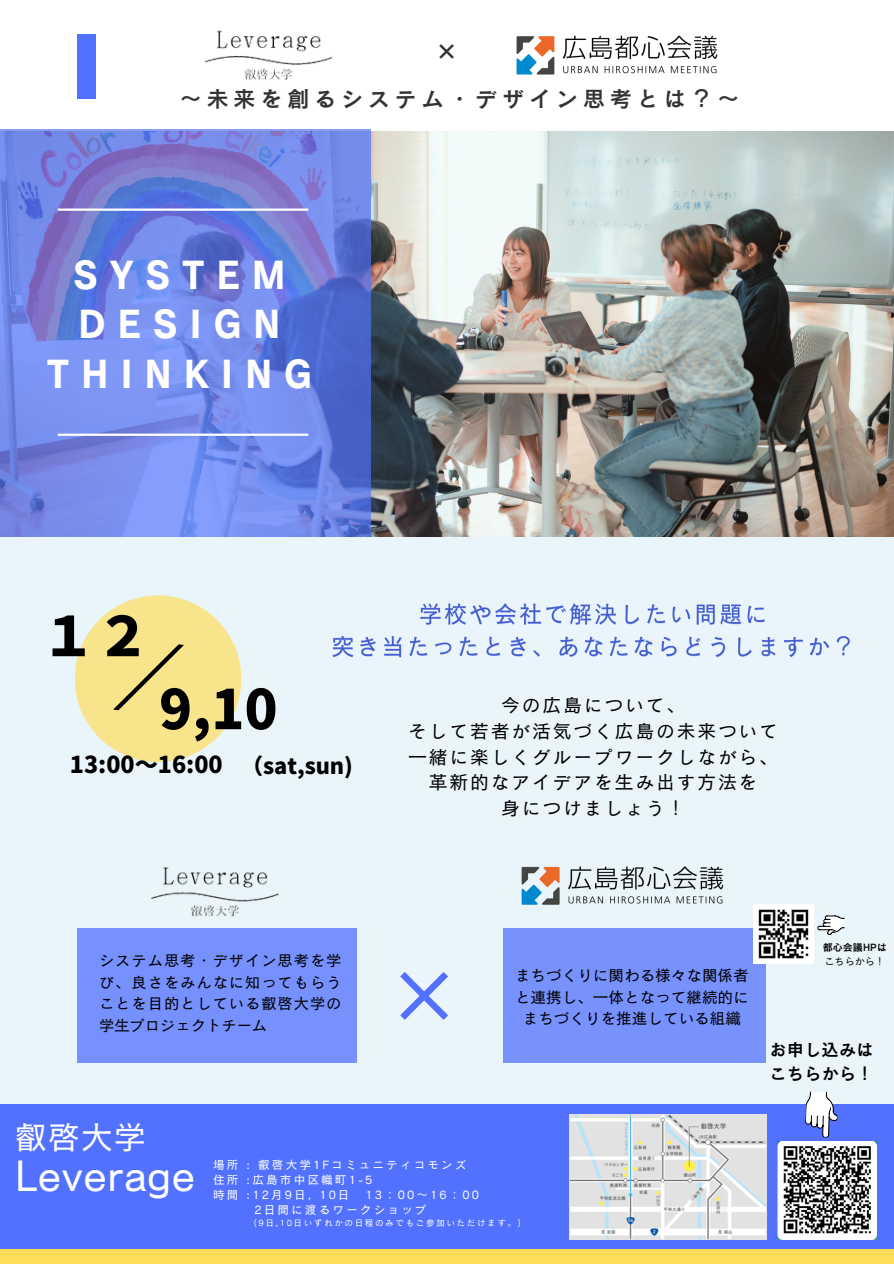
<style>
.page{position:relative;width:894px;height:1264px;background:#fff}
.page>*{position:absolute;margin:0;border:0;box-sizing:border-box;transform-origin:0 0}
.t1{font:54.45px "Keifont";color:#000}
.t2{font:42.75px "Canva Cezanne Pro N M";letter-spacing:.02em;color:#fff}
.t3{font:38.25px "Canva Cezanne Pro N B";letter-spacing:.305em;color:#fff}
.t4{font:32.25px "Canva Cezanne Pro N M";color:#fff}
.t5{font:23.25px "Keifont";color:#000}
.t6{font:22.5px "Canva Cezanne Pro N DB";letter-spacing:.195em;color:#333}
.t7{font:21.75px "Keifont";color:#000}
.t8{font:18.75px "Canva Cezanne Pro N M";letter-spacing:.1em;color:#000}
.t9{font:17.4px "Canva Cezanne Pro N DB";color:#000}
.t10{font:15.6px/21.3px "Canva Cezanne Pro N M";color:#000;text-align:center}
.t11{font:15.3px/21.3px "Canva Cezanne Pro N M";letter-spacing:.06em;color:#000;text-align:justify}
.t12{font:11.7px "Canva Cezanne Pro N M";letter-spacing:.18em;color:#fff}
.t13{font:10.05px "Canva Cezanne Pro N DB";color:#000}
.t14{font:10.05px "Canva Cezanne Pro N M";color:#000}
.t15{font:8.7px "Canva Cezanne Pro N M";letter-spacing:.18em;color:#fff}
</style>
<div class="page">
<div style="left:0;top:520px;width:893px;height:645px;background:#e9f4fb"></div>
<img style="left:371px;top:131px;width:522px;height:405px">
<div style="left:0;top:1104px;width:893px;height:159px;background:#5271ff"></div>
<div style="left:78px;top:34px;width:18px;height:65px;background:#5271ff"></div>
<svg style="left:0;top:129px;width:371px;height:407px;background:#6f83e2"></svg>
<hr style="left:58px;top:433px;width:250px;height:3px;background:#fff">
<hr style="left:58px;top:208px;width:250px;height:3px;background:#fff">
<div style="left:0;top:1249px;width:893px;height:14px;background:#ffde59"></div>
<div style="left:75px;top:595px;width:166px;height:167px;background:#f8e48b;border-radius:50%"></div>
<img style="left:569px;top:1114px;width:197px;height:125px">
<img style="left:516px;top:35px;width:202px;height:40px">
<img style="left:777px;top:1141px;width:99px;height:97px">
<svg style="left:805px;top:1091px;width:33px;height:47px"></svg>
<div style="left:78px;top:927px;width:279px;height:135px;background:#7690fe"></div>
<img style="left:521px;top:866px;width:203px;height:39px">
<div style="left:503px;top:927px;width:262px;height:135px;background:#7791fd"></div>
<svg style="left:400px;top:972px;width:47px;height:47px"></svg>
<img style="left:205px;top:30px;width:128px;height:50px">
<img style="left:151px;top:867px;width:128px;height:50px">
<img style="left:753px;top:904px;width:60px;height:59px">
<img style="left:332px;top:603px;width:518px;height:55px">
<svg style="left:817px;top:915px;width:27px;height:19px"></svg>
<p class="t6" style="left:435px;top:40px;width:24px">×</p>
<p class="t6" style="left:179px;top:87px;width:557px">〜未来を創るシステム・デザイン思考とは？～</p>
<p class="t3" style="left:73px;top:255px;width:214px">SYSTEM</p>
<p class="t3" style="left:78px;top:305px;width:204px">DESIGN</p>
<p class="t3" style="left:47px;top:354px;width:266px">THINKING</p>
<p class="t1" style="left:41px;top:609px;width:110px">１２</p>
<p class="t1" style="left:159px;top:682px;width:120px">9,10</p>
<p class="t5" style="left:70px;top:752px;width:154px">13:00～16:00</p>
<p class="t7" style="left:241px;top:755px;width:113px">（sat,sun)</p>
<p class="t11" style="left:99px;top:949px;width:244px">システム思考・デザイン思考を学び、良さをみんなに知ってもらうことを目的としている叡啓大学の学生プロジェクトチーム</p>
<p class="t8" style="left:501px;top:695px;width:185px">今の広島について、</p>
<p class="t8" style="left:408px;top:721px;width:371px">そして若者が活気づく広島の未来ついて</p>
<p class="t8" style="left:408px;top:747px;width:371px">一緒に楽しくグループワークしながら、</p>
<p class="t8" style="left:429px;top:773px;width:330px">革新的なアイデアを生み出す方法を</p>
<p class="t8" style="left:501px;top:798px;width:185px">身につけましょう！</p>
<p class="t10" style="left:515px;top:964px;width:235px">まちづくりに関わる様々な関係者と連携し、一体となって継続的にまちづくりを推進している組織</p>
<p class="t13" style="left:822px;top:942px;width:66px">都心会議HPは</p>
<p class="t14" style="left:824px;top:956px;width:62px">こちらから！</p>
<p class="t9" style="left:769px;top:1040px;width:106px">お申し込みは</p>
<p class="t9" style="left:769px;top:1064px;width:106px">こちらから！</p>
<p class="t4" style="left:15px;top:1120px;width:133px">叡啓大学</p>
<p class="t2" style="left:15px;top:1153px;width:181px">Leverage</p>
<p class="t12" style="left:213px;top:1158px;width:255px">場所 : 叡啓大学1Fコミュニティコモンズ</p>
<p class="t12" style="left:213px;top:1173px;width:161px">住所 :広島市中区幟町1-5</p>
<p class="t12" style="left:213px;top:1188px;width:133px">時間 :12月 9日 , 10日</p>
<p class="t12" style="left:365px;top:1188px;width:115px">13：00～ 16：00</p>
<p class="t12" style="left:254px;top:1203px;width:174px">2日間に渡るワークショップ</p>
<p class="t15" style="left:254px;top:1217px;width:268px">(9日 ,10日いずれかの日程のみでもご参加いただけます。)</p>
</div>
